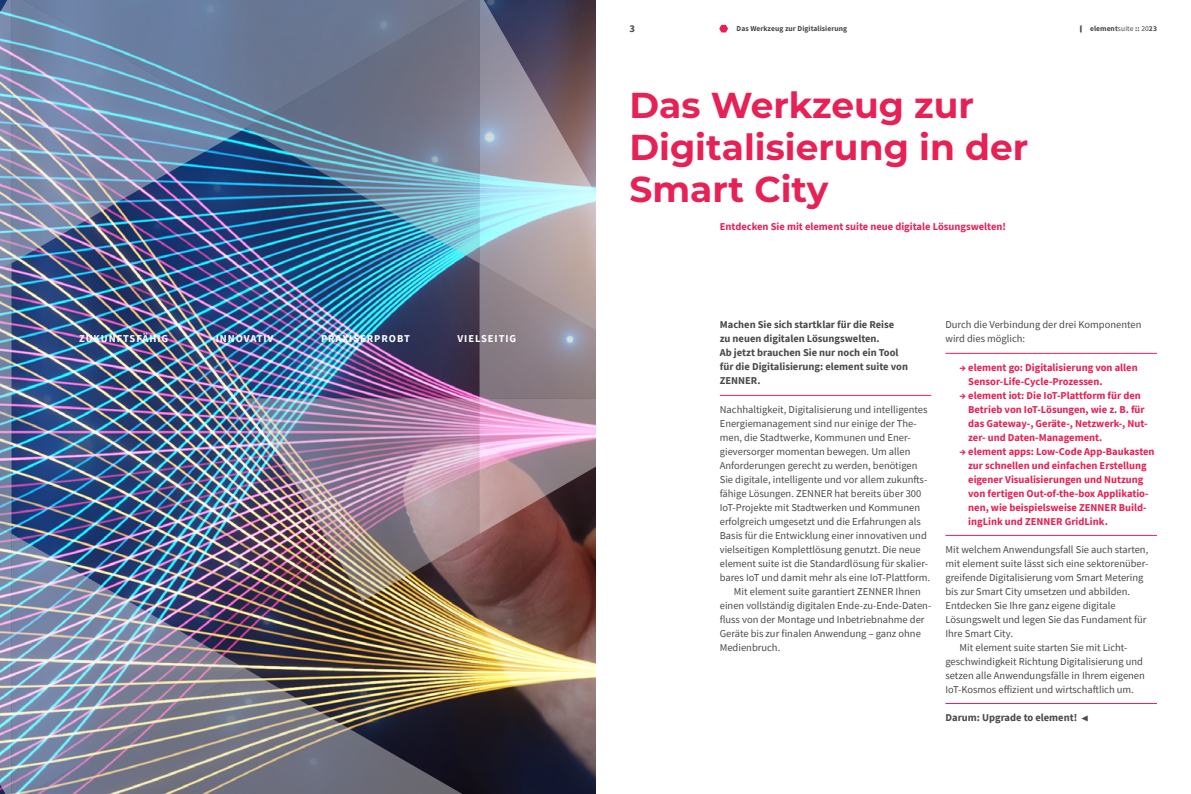
<style>
.page{position:relative;width:1191px;height:794px;background:#fff}
.page>*{position:absolute;margin:0;border:0;box-sizing:border-box;transform-origin:0 0}
.t1{font:700 36px/42px "Montserrat";color:#e62156}
.t2{font:10.5px/14px "Source Sans Pro";color:#4a4a49}
.t3{font:700 10.5px/14px "Source Sans Pro";color:#e62156}
.t4{font:700 10.5px/14px "Source Sans Pro";color:#4a4a49}
.t5{font:700 10.5px "Source Sans Pro";letter-spacing:.09em;color:#fff}
.t6{font:700 7.5px "Source Sans Pro";letter-spacing:.01em;color:#4a4a49}
.s1{font-family:"Montserrat";font-weight:900}
.s2{font-weight:400}
.s3{font-weight:400;font-size:7.5px}
</style>
<div class="page">
<hr style="left:720px;top:395px;width:211px;height:1px;background:#e62156">
<hr style="left:945px;top:353px;width:212px;height:1px;background:#e62156">
<hr style="left:945px;top:535px;width:212px;height:1px;background:#e62156">
<hr style="left:945px;top:703px;width:212px;height:1px;background:#e62156">
<svg style="left:719px;top:25px;width:9px;height:7px"></svg>
<img style="left:0;top:0;width:595px;height:794px">
<p class="t5" style="left:79px;top:332px;width:91px">ZUKUNFTSFÄHIG</p>
<p class="t5" style="left:216px;top:332px;width:59px">INNOVATIV</p>
<p class="t5" style="left:321px;top:332px;width:90px">PRAXISERPROBT</p>
<p class="t5" style="left:457px;top:332px;width:60px">VIELSEITIG</p>
<p class="t4" style="left:629px;top:21px;width:7px">3</p>
<p class="t6" style="left:736px;top:24px;width:112px">Das Werkzeug zur Digitalisierung</p>
<p class="t6" style="left:1080px;top:24px;width:78px"><span class="s1">|</span> element<span class="s2">suite</span> :: <span class="s2">20</span>23</p>
<h1 class="t1" style="left:629px;top:83px;width:400px">Das Werkzeug zur<br>Digitalisierung in der<br>Smart City</h1>
<p class="t3" style="left:720px;top:220px;width:288px">Entdecken Sie mit element suite neue digitale Lösungswelten!</p>
<p class="t4" style="left:720px;top:318px;width:190px">Machen Sie sich startklar für die Reise<br>zu neuen digitalen Lösungswelten.<br>Ab jetzt brauchen Sie nur noch ein Tool für die Digitalisierung: element suite von<br>ZENNER.</p>
<p class="t2" style="left:720px;top:402px;width:209px">Nachhaltigkeit, Digitalisierung und intelligentes</p>
<p class="t2" style="left:720px;top:416px;width:198px">Energiemanagement sind nur einige der The-</p>
<p class="t2" style="left:720px;top:430px;width:192px">men, die Stadtwerke, Kommunen und Ener-</p>
<p class="t2" style="left:720px;top:444px;width:192px">gieversorger momentan bewegen. Um allen</p>
<p class="t2" style="left:720px;top:458px;width:199px">Anforderungen gerecht zu werden, benötigen</p>
<p class="t2" style="left:720px;top:472px;width:209px">Sie digitale, intelligente und vor allem zukunfts-</p>
<p class="t2" style="left:720px;top:486px;width:203px">fähige Lösungen. ZENNER hat bereits über 300</p>
<p class="t2" style="left:720px;top:500px;width:202px">IoT-Projekte mit Stadtwerken und Kommunen</p>
<p class="t2" style="left:720px;top:514px;width:203px">erfolgreich umgesetzt und die Erfahrungen als</p>
<p class="t2" style="left:720px;top:528px;width:209px">Basis für die Entwicklung einer innovativen und</p>
<p class="t2" style="left:720px;top:542px;width:202px">vielseitigen Komplettlösung genutzt. Die neue</p>
<p class="t2" style="left:720px;top:556px;width:210px">element suite ist die Standardlösung für skalier-</p>
<p class="t2" style="left:720px;top:570px;width:212px">bares IoT und damit mehr als eine IoT-Plattform.</p>
<p class="t2" style="left:734px;top:584px;width:188px">Mit element suite garantiert ZENNER Ihnen</p>
<p class="t2" style="left:720px;top:598px;width:213px">einen vollständig digitalen Ende-zu-Ende-Daten-</p>
<p class="t2" style="left:720px;top:612px;width:206px">fluss von der Montage und Inbetriebnahme der</p>
<p class="t2" style="left:720px;top:626px;width:203px">Geräte bis zur finalen Anwendung – ganz ohne</p>
<p class="t2" style="left:720px;top:640px;width:62px">Medienbruch.</p>
<p class="t2" style="left:945px;top:318px;width:197px">Durch die Verbindung der drei Komponenten wird dies möglich:</p>
<p class="t3" style="left:968px;top:360px;width:171px;text-indent:-9px">→ element go: Digitalisierung von allen<br>Sensor-Life-Cycle-Prozessen.</p>
<p class="t3" style="left:968px;top:388px;width:181px;text-indent:-9px">→ element iot: Die IoT-Plattform für den Betrieb von IoT-Lösungen, wie z. B. für das Gateway-, Geräte-, Netzwerk-, Nut&shy;zer- und Daten-Management.</p>
<p class="t3" style="left:968px;top:444px;width:188px;text-indent:-9px">→ element apps: Low-Code App-Baukasten zur schnellen und einfachen Erstellung eigener Visualisierungen und Nutzung von fertigen Out-of-the-box Applikatio&shy;nen, wie beispielsweise ZENNER Build&shy;ingLink und ZENNER GridLink.</p>
<p class="t2" style="left:945px;top:542px;width:204px">Mit welchem Anwendungsfall Sie auch starten,</p>
<p class="t2" style="left:945px;top:556px;width:204px">mit element suite lässt sich eine sektorenüber-</p>
<p class="t2" style="left:945px;top:570px;width:200px">greifende Digitalisierung vom Smart Metering</p>
<p class="t2" style="left:945px;top:584px;width:186px">bis zur Smart City umsetzen und abbilden.</p>
<p class="t2" style="left:945px;top:598px;width:172px">Entdecken Sie Ihre ganz eigene digitale</p>
<p class="t2" style="left:945px;top:612px;width:203px">Lösungswelt und legen Sie das Fundament für</p>
<p class="t2" style="left:945px;top:626px;width:69px">Ihre Smart City.</p>
<p class="t2" style="left:959px;top:640px;width:169px">Mit element suite starten Sie mit Licht-</p>
<p class="t2" style="left:945px;top:654px;width:199px">geschwindigkeit Richtung Digitalisierung und</p>
<p class="t2" style="left:945px;top:668px;width:201px">setzen alle Anwendungsfälle in Ihrem eigenen</p>
<p class="t2" style="left:945px;top:682px;width:190px">IoT-Kosmos effizient und wirtschaftlich um.</p>
<p class="t4" style="left:945px;top:710px;width:144px">Darum: Upgrade to element! <span class="s3">◀</span></p>
</div>
